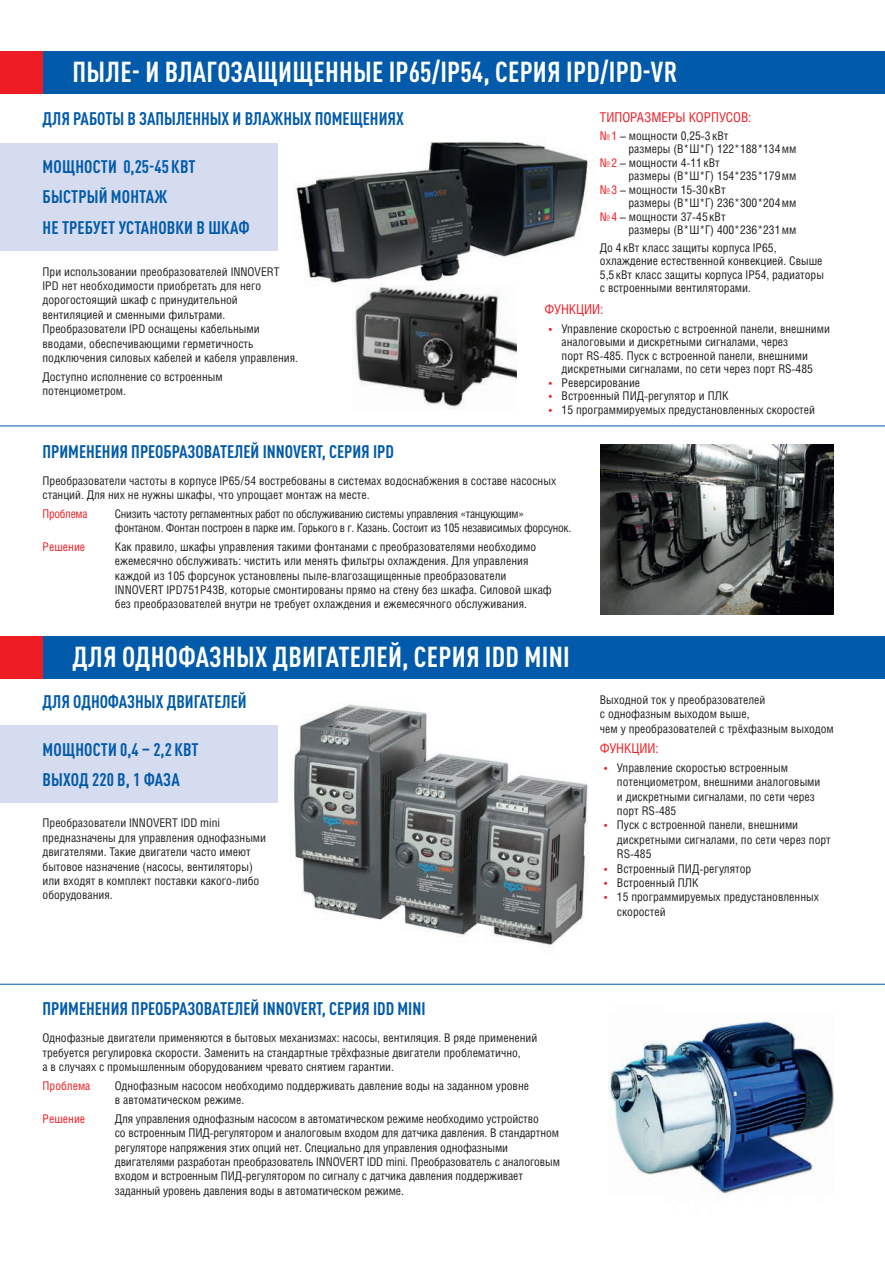
<style>
.page{position:relative;width:885px;height:1263px;background:#fff}
.page>*{position:absolute;margin:0;border:0;box-sizing:border-box;transform-origin:0 0}
.t1{font:700 condensed 28.5px "DIN Pro";letter-spacing:.01em;color:#fff}
.t2{font:700 condensed 18px/30.2px "DIN Pro";color:#015aaa}
.t3{font:13.5px "Helios Cond C";color:#ee1d23}
.t4{font:12px/14.4px "Helios Cond C";color:#231f20}
.t5{font:12px/14.4px "Helios Cond C";letter-spacing:-.02em;color:#231f20}
.t6{font:12px "Helios Cond C";color:#ee1d23}
.t7{font:12px "Helios Cond C";letter-spacing:-.02em;color:#ee1d23}
.s1{color:#ee1d23}
</style>
<div class="page">
<img style="left:354px;top:300px;width:163px;height:109px">
<img style="left:266px;top:678px;width:341px;height:270px">
<img style="left:293px;top:141px;width:297px;height:159px">
<div style="left:43px;top:51px;width:841px;height:43px;background:#015aaa"></div>
<div style="left:43px;top:636px;width:841px;height:42px;background:#015aaa"></div>
<div style="left:0;top:51px;width:43px;height:43px;background:#ee1d23"></div>
<div style="left:0;top:636px;width:43px;height:42px;background:#ee1d23"></div>
<div style="left:0;top:143px;width:277px;height:108px;background:#d6dcef"></div>
<div style="left:0;top:725px;width:277px;height:78px;background:#d6dcef"></div>
<hr style="left:0;top:425px;width:884px;height:1px;background:#015aaa">
<hr style="left:0;top:984px;width:884px;height:1px;background:#015aaa">
<img style="left:600px;top:444px;width:233px;height:170px">
<img style="left:608px;top:1018px;width:225px;height:176px">
<h1 class="t1" style="left:72px;top:51px;width:606px">ПЫЛЕ- И ВЛАГОЗАЩИЩЕННЫЕ IP65/IP54, СЕРИЯ IPD/IPD-VR</h1>
<h2 class="t2" style="left:43px;top:102px;width:363px">ДЛЯ РАБОТЫ В ЗАПЫЛЕННЫХ И ВЛАЖНЫХ ПОМЕЩЕНИЯХ</h2>
<h2 class="t2" style="left:43px;top:150px;width:208px">МОЩНОСТИ 0,25-45 КВТ<br>БЫСТРЫЙ МОНТАЖ<br>НЕ ТРЕБУЕТ УСТАНОВКИ В ШКАФ</h2>
<p class="t4" style="left:43px;top:264px;width:257px">При использовании преобразователей INNOVERT IPD нет необходимости приобретать для него дорогостоящий шкаф с принудительной вентиляцией и сменными фильтрами.<br>Преобразователи IPD оснащены кабельными вводами, обеспечивающими герметичность подключения силовых кабелей и кабеля управления.</p>
<p class="t4" style="left:43px;top:369px;width:182px">Доступно исполнение со встроенным потенциометром.</p>
<h2 class="t2" style="left:43px;top:435px;width:353px">ПРИМЕНЕНИЯ ПРЕОБРАЗОВАТЕЛЕЙ INNOVERT, СЕРИЯ IPD</h2>
<p class="t3" style="left:600px;top:109px;width:153px">ТИПОРАЗМЕРЫ КОРПУСОВ:</p>
<p class="t4" style="left:600px;top:128px;width:130px"><span class="s1">№1</span> – мощности 0,25‑3 кВт</p>
<p class="t4" style="left:628px;top:141px;width:169px">размеры (В*Ш*Г) 122*188*134мм</p>
<p class="t4" style="left:600px;top:155px;width:121px"><span class="s1">№2</span> – мощности 4‑11 кВт</p>
<p class="t4" style="left:628px;top:168px;width:169px">размеры (В*Ш*Г) 154*235*179мм</p>
<p class="t4" style="left:600px;top:182px;width:127px"><span class="s1">№3</span> – мощности 15‑30 кВт</p>
<p class="t4" style="left:628px;top:195px;width:169px">размеры (В*Ш*Г) 236*300*204мм</p>
<p class="t4" style="left:600px;top:209px;width:127px"><span class="s1">№4</span> – мощности 37‑45 кВт</p>
<p class="t4" style="left:628px;top:222px;width:169px">размеры (В*Ш*Г) 400*236*231мм</p>
<p class="t4" style="left:600px;top:241px;width:225px;line-height:13.5px">До 4 кВт класс защиты корпуса IP65, охлаждение естественной конвекцией. Свыше 5,5 кВт класс защиты корпуса IP54, радиаторы с встроенными вентиляторами.</p>
<p class="t3" style="left:544px;top:301px;width:60px">ФУНКЦИИ:</p>
<p class="t4" style="left:561px;top:322px;width:270px;line-height:13.5px;text-indent:-13px"><span class="s1">•</span> Управление скоростью с встроенной панели, внешними аналоговыми и дискретными сигналами, через<br>порт RS-485. Пуск с встроенной панели, внешними дискретными сигналами, по сети через порт RS-485</p>
<p class="t4" style="left:549px;top:375px;width:93px"><span class="s1">•</span> Реверсирование</p>
<p class="t4" style="left:549px;top:389px;width:181px"><span class="s1">•</span> Встроенный ПИД-регулятор и ПЛК</p>
<p class="t4" style="left:549px;top:402px;width:268px"><span class="s1">•</span> 15 программируемых предустановленных скоростей</p>
<p class="t4" style="left:43px;top:473px;width:515px">Преобразователи частоты в корпусе IP65/54 востребованы в системах водоснабжения в составе насосных станций. Для них не нужны шкафы, что упрощает монтаж на месте.</p>
<p class="t7" style="left:43px;top:506px;width:46px">Проблема</p>
<p class="t5" style="left:115px;top:506px;width:458px">Снизить частоту регламентных работ по обслуживанию системы управления «танцующим» фонтаном. Фонтан построен в парке им. Горького в г. Казань. Состоит из 105 независимых форсунок.</p>
<p class="t6" style="left:43px;top:539px;width:44px">Решение</p>
<p class="t4" style="left:115px;top:539px;width:438px">Как правило, шкафы управления такими фонтанами с преобразователями необходимо ежемесячно обслуживать: чистить или менять фильтры охлаждения. Для управления каждой из 105 форсунок установлены пыле-влагозащищенные преобразователи INNOVERT IPD751P43B, которые смонтированы прямо на стену без шкафа. Силовой шкаф без преобразователей внутри не требует охлаждения и ежемесячного обслуживания.</p>
<h1 class="t1" style="left:72px;top:636px;width:499px">ДЛЯ ОДНОФАЗНЫХ ДВИГАТЕЛЕЙ, СЕРИЯ IDD MINI</h1>
<h1 class="t1" style="left:72px;top:636px;width:529px">ПЫЛЕ- И ВЛ ГОЗАЩИЩЕННЫЕ IP65/IP54, СЕРИЯ PD</h1>
<h2 class="t2" style="left:43px;top:685px;width:206px">ДЛЯ ОДНОФАЗНЫХ ДВИГАТЕЛЕЙ</h2>
<h2 class="t2" style="left:43px;top:733px;width:157px">МОЩНОСТИ 0,4 – 2,2 КВТ<br>ВЫХОД 220 В, 1 ФАЗА</h2>
<p class="t4" style="left:43px;top:816px;width:225px">Преобразователи INNOVERT IDD mini предназначены для управления однофазными двигателями. Такие двигатели часто имеют бытовое назначение (насосы, вентиляторы) или входят в комплект поставки какого‑либо оборудования.</p>
<h2 class="t2" style="left:43px;top:991px;width:384px">ПРИМЕНЕНИЯ ПРЕОБРАЗОВАТЕЛЕЙ INNOVERT, СЕРИЯ IDD MINI</h2>
<p class="t4" style="left:43px;top:1031px;width:496px">Однофазные двигатели применяются в бытовых механизмах: насосы, вентиляция. В ряде применений требуется регулировка скорости. Заменить на стандартные трёхфазные двигатели проблематично,<br>а в случаях с промышленным оборудованием чревато снятием гарантии.</p>
<p class="t6" style="left:43px;top:1078px;width:49px">Проблема</p>
<p class="t4" style="left:115px;top:1078px;width:415px">Однофазным насосом необходимо поддерживать давление воды на заданном уровне в автоматическом режиме.</p>
<p class="t6" style="left:43px;top:1111px;width:44px">Решение</p>
<p class="t4" style="left:115px;top:1111px;width:446px">Для управления однофазным насосом в автоматическом режиме необходимо устройство<br>со встроенным ПИД-регулятором и аналоговым входом для датчика давления. В стандартном регуляторе напряжения этих опций нет. Специально для управления однофазными двигателями разработан преобразователь INNOVERT IDD mini. Преобразователь с аналоговым входом и встроенным ПИД-регулятором по сигналу с датчика давления поддерживает заданный уровень давления воды в автоматическом режиме.</p>
<p class="t4" style="left:600px;top:692px;width:235px">Выходной ток у преобразователей<br>с однофазным выходом выше,<br>чем у преобразователей с трёхфазным выходом</p>
<p class="t3" style="left:600px;top:740px;width:60px">ФУНКЦИИ:</p>
<p class="t4" style="left:617px;top:760px;width:205px;text-indent:-13px"><span class="s1">•</span> Управление скоростью встроенным потенциометром, внешними аналоговыми и дискретными сигналами, по сети через порт RS-485</p>
<p class="t4" style="left:617px;top:818px;width:215px;text-indent:-13px"><span class="s1">•</span> Пуск с встроенной панели, внешними дискретными сигналами, по сети через порт<br>RS-485</p>
<p class="t4" style="left:604px;top:861px;width:149px"><span class="s1">•</span> Встроенный ПИД-регулятор</p>
<p class="t4" style="left:604px;top:875px;width:96px"><span class="s1">•</span> Встроенный ПЛК</p>
<p class="t4" style="left:617px;top:890px;width:203px;text-indent:-13px"><span class="s1">•</span> 15 программируемых предустановленных скоростей</p>
</div>
